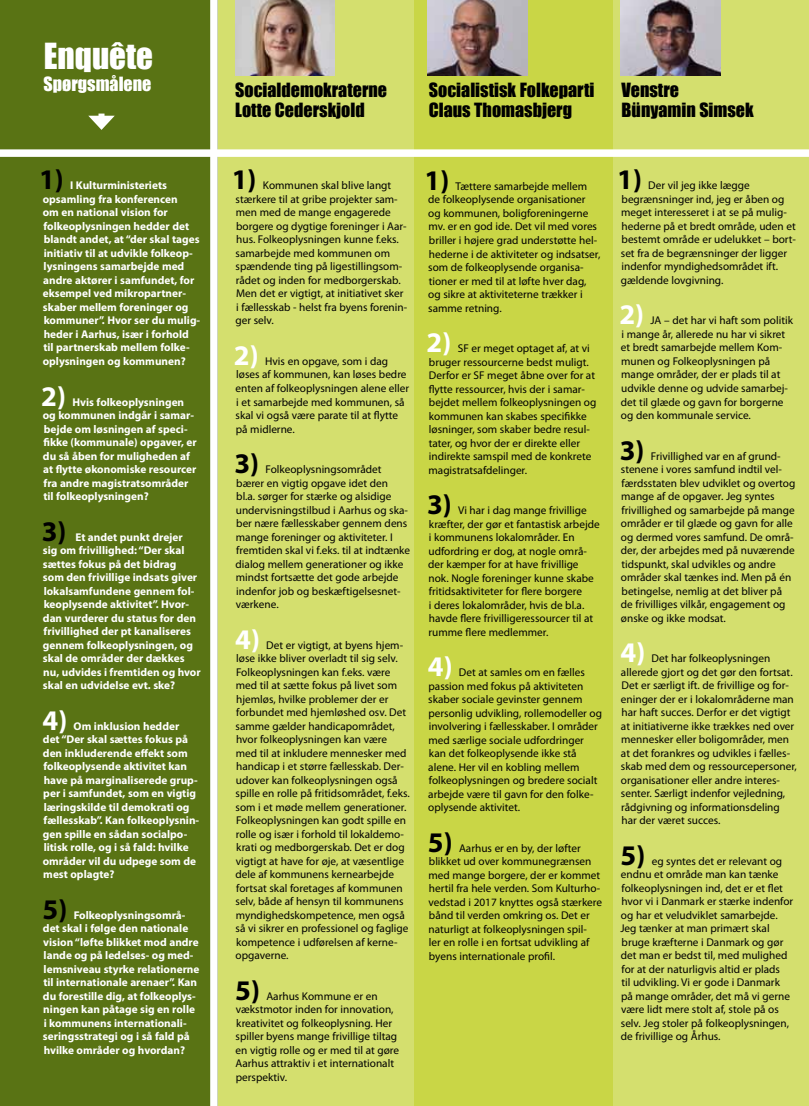
<style>
.page{position:relative;width:809px;height:1106px;background:#fff}
.page>*{position:absolute;margin:0;border:0;box-sizing:border-box;transform-origin:0 0}
.t1{font:33px "Impact";color:#fff}
.t2{font:700 28.5px "Myriad Pro";color:#000}
.t3{font:700 28.5px "Myriad Pro";color:#fff}
.t4{font:18px/19.5px "Impact";color:#000}
.t5{font:18px "Impact";color:#fff}
.t6{font:11.25px/13.5px "Myriad Pro";color:#000}
.t7{font:700 11.25px/13.5px "Myriad Pro";color:#fff}
</style>
<div class="page">
<div style="left:214px;top:0;width:594px;height:1106px;background:#c9d646"></div>
<div style="left:210px;top:0;width:204px;height:1106px;background:#d4df6e"></div>
<div style="left:613px;top:0;width:195px;height:1106px;background:#d4df6e"></div>
<div style="left:0;top:0;width:217px;height:1106px;background:#597314"></div>
<div style="left:0;top:149px;width:808px;height:8px;background:#fff"></div>
<div style="left:210px;top:0;width:7px;height:1106px;background:#fff"></div>
<div style="left:98px;top:114px;width:6px;height:7px;background:#fff"></div>
<svg style="left:88px;top:116px;width:27px;height:14px"></svg>
<img style="left:620px;top:0;width:99px;height:75px">
<img style="left:427px;top:0;width:100px;height:75px">
<img style="left:235px;top:0;width:99px;height:75px">
<h1 class="t1" style="left:44px;top:30px;width:111px">Enquête</h1>
<h3 class="t5" style="left:43px;top:70px;width:109px">Spørgsmålene</h3>
<h3 class="t4" style="left:235px;top:80px;width:153px">Socialdemokraterne<br>Lotte Cederskjold</h3>
<h3 class="t4" style="left:428px;top:80px;width:167px">Socialistisk Folkeparti<br>Claus Thomasbjerg</h3>
<h3 class="t4" style="left:621px;top:80px;width:134px">Venstre<br>Bünyamin Simsek</h3>
<h2 class="t2" style="left:39px;top:161px;width:26px">1)</h2>
<p class="t7" style="left:43px;top:178px;width:159px;text-indent:28px">I Kulturministeriets opsamling fra konferencen<br>om en national vision for folkeoplysningen hedder det blandt andet, at “der skal tages initiativ til at udvikle folkeop&shy;lysningens samarbejde med andre aktører i samfundet, for eksempel ved mikropartner&shy;skaber mellem foreninger og kommuner”. Hvor ser du mulig&shy;heder i Aarhus, især i forhold til partnerskab mellem folke&shy;oplysningen og kommunen?</p>
<h2 class="t3" style="left:41px;top:377px;width:26px">2)</h2>
<p class="t7" style="left:43px;top:394px;width:155px;text-indent:30px">Hvis folkeoplysningen og kommunen indgår i samar&shy;bejde om løsningen af speci&shy;fikke (kommunale) opgaver, er du så åben for muligheden af at flytte økonomiske resourcer fra andre magistratsområder til folkeoplysningen?</p>
<h2 class="t2" style="left:42px;top:512px;width:26px">3)</h2>
<p class="t7" style="left:43px;top:529px;width:159px;text-indent:32px">Et andet punkt drejer<br>sig om frivillighed: “Der skal sættes fokus på det bidrag<br>som den frivillige indsats giver lokalsamfundene gennem fol&shy;keoplysende aktivitet”. Hvor&shy;dan vurderer du status for den frivillighed der pt kanaliseres gennem folkeoplysningen, og skal de områder der dækkes nu, udvides i fremtiden og hvor skal en udvidelse evt. ske?</p>
<h2 class="t3" style="left:42px;top:701px;width:26px">4)</h2>
<p class="t7" style="left:43px;top:718px;width:158px;text-indent:31px">Om inklusion hedder<br>det “Der skal sættes fokus på den inkluderende effekt som folkeoplysende aktivitet kan have på marginaliserede grup&shy;per i samfundet, som en vigtig læringskilde til demokrati og fællesskab”. Kan folkeoplysnin&shy;gen spille en sådan socialpo&shy;litisk rolle, og i så fald: hvilke områder vil du udpege som de mest oplagte?</p>
<h2 class="t2" style="left:43px;top:890px;width:26px">5)</h2>
<p class="t7" style="left:43px;top:907px;width:158px;text-indent:31px">Folkeoplysningsområ&shy;det skal i følge den nationale vision “løfte blikket mod andre lande og på ledelses- og med&shy;lemsniveau styrke relationerne til internationale arenaer”. Kan du forestille dig, at folkeoplys&shy;ningen kan påtage sig en rolle i kommunens internationali&shy;seringsstrategi og i så fald på hvilke områder og hvordan?</p>
<h2 class="t2" style="left:232px;top:161px;width:26px">1)</h2>
<p class="t6" style="left:235px;top:179px;width:173px;text-indent:27px">Kommunen skal blive langt stærkere til at gribe projekter sam&shy;men med de mange engagerede borgere og dygtige foreninger i Aar&shy;hus. Folkeoplysningen kunne f.eks. samarbejde med kommunen om spændende ting på ligestillingsom&shy;rådet og inden for medborgerskab.<br>Men det er vigtigt, at initiativet sker i fællesskab - helst fra byens forenin&shy;ger selv.</p>
<h2 class="t3" style="left:234px;top:337px;width:26px">2)</h2>
<p class="t6" style="left:235px;top:354px;width:175px;text-indent:30px">Hvis en opgave, som i dag løses af kommunen, kan løses bedre enten af folkeoplysningen alene eller i et samarbejde med kommunen, så skal vi også være parate til at flytte på midlerne.</p>
<h2 class="t2" style="left:234px;top:445px;width:26px">3)</h2>
<p class="t6" style="left:235px;top:462px;width:176px;text-indent:30px">Folkeoplysningsområdet bærer en vigtig opgave idet den<br>bl.a. sørger for stærke og alsidige undervisningstilbud i Aarhus og ska&shy;ber nære fællesskaber gennem dens mange foreninger og aktiviteter. I fremtiden skal vi f.eks. til at indtænke dialog mellem generationer og ikke mindst fortsætte det gode arbejde indenfor job og beskæftigelsesnet&shy;værkene.</p>
<h2 class="t3" style="left:235px;top:620px;width:26px">4)</h2>
<p class="t6" style="left:235px;top:638px;width:176px;text-indent:31px">Det er vigtigt, at byens hjem&shy;løse ikke bliver overladt til sig selv.<br>Folkeoplysningen kan f.eks. være med til at sætte fokus på livet som hjemløs, hvilke problemer der er forbundet med hjemløshed osv. Det samme gælder handicapområdet, hvor folkeoplysningen kan være med til at inkludere mennesker med handicap i et større fællesskab. Der&shy;udover kan folkeoplysningen også spille en rolle på fritidsområdet, f.eks. som i et møde mellem generationer.<br>Folkeoplysningen kan godt spille en rolle og især i forhold til lokaldemo&shy;krati og medborgerskab. Det er dog vigtigt at have for øje, at væsentlige dele af kommunens kernearbejde fortsat skal foretages af kommunen selv, både af hensyn til kommunens myndighedskompetence, men også så vi sikrer en professionel og faglige kompetence i udførelsen af kerne&shy;opgaverne.</p>
<h2 class="t2" style="left:235px;top:971px;width:26px">5)</h2>
<p class="t6" style="left:235px;top:989px;width:165px;text-indent:31px">Aarhus Kommune er en vækstmotor inden for innovation, kreativitet og folkeoplysning. Her spiller byens mange frivillige tiltag en vigtig rolle og er med til at gøre<br>Aarhus attraktiv i et internationalt perspektiv.</p>
<h2 class="t2" style="left:424px;top:162px;width:26px">1)</h2>
<p class="t6" style="left:428px;top:179px;width:173px;text-indent:27px">Tættere samarbejde mellem de folkeoplysende organisationer og kommunen, boligforeningerne mv. er en god ide. Det vil med vores briller i højere grad understøtte hel&shy;hederne i de aktiviteter og indsatser, som de folkeoplysende organisa&shy;tioner er med til at løfte hver dag, og sikre at aktiviteterne trækker i samme retning.</p>
<h2 class="t3" style="left:426px;top:324px;width:26px">2)</h2>
<p class="t6" style="left:428px;top:341px;width:169px;text-indent:29px">SF er meget optaget af, at vi bruger ressourcerne bedst muligt.<br>Derfor er SF meget åbne over for at flytte ressourcer, hvis der i samar&shy;bejdet mellem folkeoplysningen og kommunen kan skabes specifikke løsninger, som skaber bedre resul&shy;tater, og hvor der er direkte eller indirekte samspil med de konkrete magistratsafdelinger.</p>
<h2 class="t2" style="left:427px;top:486px;width:26px">3)</h2>
<p class="t6" style="left:428px;top:503px;width:173px;text-indent:30px">Vi har i dag mange frivillige kræfter, der gør et fantastisk arbejde i kommunens lokalområder. En udfordring er dog, at nogle områ&shy;der kæmper for at have frivillige nok. Nogle foreninger kunne skabe fritidsaktiviteter for flere borgere<br>i deres lokalområder, hvis de bl.a. havde flere frivilligeressourcer til at rumme flere medlemmer.</p>
<h2 class="t3" style="left:427px;top:648px;width:26px">4)</h2>
<p class="t6" style="left:428px;top:665px;width:175px;text-indent:31px">Det at samles om en fælles passion med fokus på aktiviteten skaber sociale gevinster gennem personlig udvikling, rollemodeller og involvering i fællesskaber. I områder med særlige sociale udfordringer kan det folkeoplysende ikke stå alene. Her vil en kobling mellem folkeoplysningen og bredere socialt arbejde være til gavn for den folke&shy;oplysende aktivitet.</p>
<h2 class="t2" style="left:427px;top:823px;width:26px">5)</h2>
<p class="t6" style="left:428px;top:841px;width:175px;text-indent:30px">Aarhus er en by, der løfter blikket ud over kommunegrænsen med mange borgere, der er kommet hertil fra hele verden. Som Kulturho&shy;vedstad i 2017 knyttes også stærkere bånd til verden omkring os. Det er naturligt at folkeoplysningen spil-<br>ler en rolle i en fortsat udvikling af byens internationale profil.</p>
<h2 class="t2" style="left:616px;top:161px;width:26px">1)</h2>
<p class="t6" style="left:620px;top:179px;width:176px;text-indent:27px">Der vil jeg ikke lægge begrænsninger ind, jeg er åben og meget interesseret i at se på mulig&shy;hederne på et bredt område, uden et bestemt område er udelukket – bort&shy;set fra de begrænsninger der ligger indenfor myndighedsområdet ift. gældende lovgivning.</p>
<h2 class="t3" style="left:619px;top:296px;width:26px">2)</h2>
<p class="t6" style="left:620px;top:314px;width:173px;text-indent:30px">JA – det har vi haft som politik i mange år, allerede nu har vi sikret et bredt samarbejde mellem Kom&shy;munen og Folkeoplysningen på mange områder, der er plads til at udvikle denne og udvide samarbej&shy;det til glæde og gavn for borgerne og den kommunale service.</p>
<h2 class="t2" style="left:619px;top:431px;width:26px">3)</h2>
<p class="t6" style="left:620px;top:449px;width:176px;text-indent:30px">Frivillighed var en af grund&shy;stenene i vores samfund indtil vel&shy;færdsstaten blev udviklet og overtog mange af de opgaver. Jeg syntes frivillighed og samarbejde på mange områder er til glæde og gavn for alle og dermed vores samfund. De områ&shy;der, der arbejdes med på nuværende tidspunkt, skal udvikles og andre områder skal tænkes ind. Men på én betingelse, nemlig at det bliver på de frivilliges vilkår, engagement og ønske og ikke modsat.</p>
<h2 class="t3" style="left:620px;top:634px;width:26px">4)</h2>
<p class="t6" style="left:620px;top:651px;width:177px;text-indent:31px">Det har folkeoplysningen allerede gjort og det gør den fortsat.<br>Det er særligt ift. de frivillige og for&shy;eninger der er i lokalområderne man har haft succes. Derfor er det vigtigt at initiativerne ikke trækkes ned over mennesker eller boligområder, men at det forankres og udvikles i fælles&shy;skab med dem og ressourcepersoner, organisationer eller andre interes&shy;senter. Særligt indenfor vejledning, rådgivning og informationsdeling har der været succes.</p>
<h2 class="t2" style="left:620px;top:836px;width:26px">5)</h2>
<p class="t6" style="left:620px;top:854px;width:174px;text-indent:31px">eg syntes det er relevant og endnu et område man kan tænke folkeoplysningen ind, det er et flet hvor vi i Danmark er stærke indenfor og har et veludviklet samarbejde.<br>Jeg tænker at man primært skal bruge kræfterne i Danmark og gør det man er bedst til, med mulighed for at der naturligvis altid er plads<br>til udvikling. Vi er gode i Danmark på mange områder, det må vi gerne være lidt mere stolt af, stole på os selv. Jeg stoler på folkeoplysningen, de frivillige og Århus.</p>
</div>
